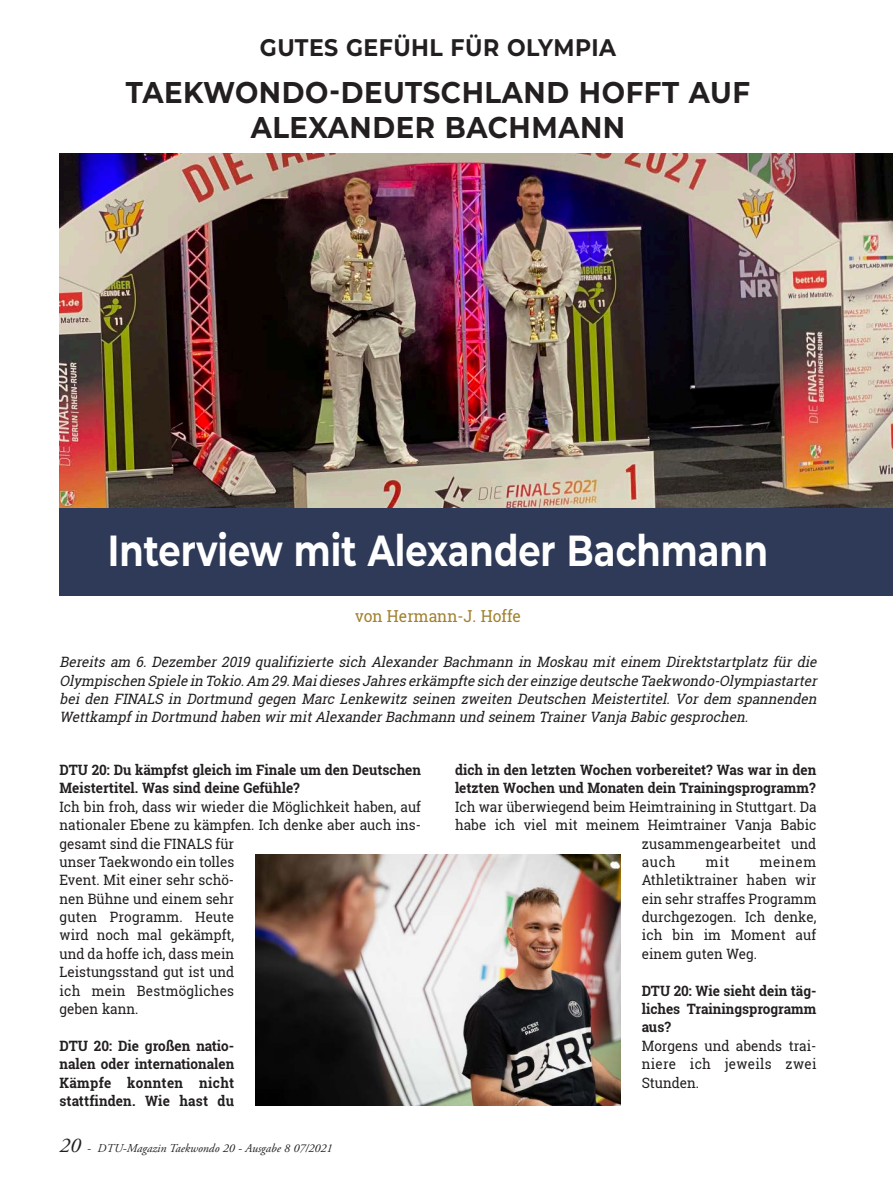
<style>
.page{position:relative;width:893px;height:1191px;background:#fff}
.page>*{position:absolute;margin:0;border:0;box-sizing:border-box;transform-origin:0 0}
.t1{font:700 43.5px "Montserrat";color:#fff;scale:.81 1}
.t2{font:700 30px/34.5px "Montserrat";letter-spacing:.02em;color:#231f20;text-align:center;scale:.92 1}
.t3{font:700 24px "Montserrat";letter-spacing:.02em;color:#231f20;scale:.92 1}
.t4{font:16.5px "Roboto Slab";color:#a1812f;scale:.95 1}
.t5{font:14.25px/18.3px "Roboto Slab";color:#231f20;text-align:justify;scale:.95 1}
.t6{font:italic 14.25px/18.3px "Roboto Slab";color:#231f20;text-align:justify;scale:.95 1}
.t7{font:700 14.25px/18.5px "Roboto Slab";color:#231f20;scale:.95 1}
.t8{font:italic 12px "Adobe Garamond Pro";color:#231f20}
.s1{font-size:21px}
</style>
<div class="page">
<img style="left:60px;top:153px;width:833px;height:355px">
<div style="left:60px;top:508px;width:833px;height:88px;background:#2e3a57"></div>
<img style="left:255px;top:855px;width:365px;height:251px">
<h3 class="t3" style="left:260px;top:30px;width:389px">GUTES GEFÜHL FÜR OLYMPIA</h3>
<h2 class="t2" style="left:126px;top:74px;width:680px">TAEKWONDO-DEUTSCHLAND HOFFT AUF<br>ALEXANDER BACHMANN</h2>
<h1 class="t1" style="left:108px;top:519px;width:817px">Interview mit Alexander Bachmann</h1>
<p class="t4" style="left:355px;top:605px;width:176px">von Hermann-J. Hoffe</p>
<p class="t6" style="left:60px;top:652px;width:803px">Bereits am 6. Dezember 2019 qualifizierte sich Alexander Bachmann in Moskau mit einem Direktstartplatz für die Olympischen Spielein Tokio.Am 29.MaidiesesJahreserkämpftesich dereinzigedeutscheTaekwondo-Olympiastarter bei den FINALS in Dortmund gegen Marc Lenkewitz seinen zweiten Deutschen Meistertitel. Vor dem spannenden Wettkampfin Dortmund haben wirmitAlexanderBachmann und seinem TrainerVanja Babicgesprochen.</p>
<p class="t7" style="left:60px;top:760px;width:382px">DTU 20: Du kämpfst gleich im Finale um den Deutschen<br>Meistertitel. Was sind deine Gefühle?</p>
<p class="t5" style="left:60px;top:797px;width:382px;text-align:left">Ich bin froh, dass wir wieder die Möglichkeit haben, auf nationaler Ebene zu kämpfen. Ich denke aber auch ins&shy;gesamt sind die FINALS für<br>unser Taekwondo ein tolles<br>Event. Mit einer sehr schö-<br>nen Bühne und einem sehr<br>guten Programm. Heute<br>wird noch mal gekämpft,<br>und da hoffe ich, dass mein<br>Leistungsstand gut ist und<br>ich mein Bestmögliches<br>geben kann.</p>
<p class="t7" style="left:60px;top:1036px;width:185px;text-align:justify">DTU 20: Die großen natio&shy;nalen oder internationalen Kämpfe konnten nicht stattfinden. Wie hast du</p>
<p class="t8" style="left:60px;top:1141px;width:275px"><span class="s1">20</span> - DTU-Magazin Taekwondo 20 - Ausgabe 8 07/2021</p>
<p class="t7" style="left:455px;top:760px;width:382px">dich in den letzten Wochen vorbereitet? Was war in den letzten Wochen und Monaten dein Trainingsprogramm?</p>
<p class="t5" style="left:455px;top:797px;width:382px">Ich war überwiegend beim Heimtraining in Stuttgart. Da</p>
<p class="t5" style="left:455px;top:815px;width:382px">habe ich viel mit meinem Heimtrainer Vanja Babic</p>
<p class="t5" style="left:642px;top:834px;width:185px">zusammengearbeitet und</p>
<p class="t5" style="left:642px;top:852px;width:37px">auch</p>
<p class="t5" style="left:706px;top:852px;width:26px">mit</p>
<p class="t5" style="left:642px;top:852px;width:185px;text-indent:118px">meinem Athletiktrainer haben wir ein sehr straffes Programm durchgezogen. Ich denke, ich bin im Moment auf einem guten Weg.</p>
<p class="t7" style="left:642px;top:980px;width:185px;text-align:justify">DTU 20: Wie sieht dein täg&shy;liches Trainingsprogramm aus?</p>
<p class="t5" style="left:642px;top:1036px;width:185px">Morgens und abends trai&shy;niere ich jeweils zwei Stunden.</p>
</div>
